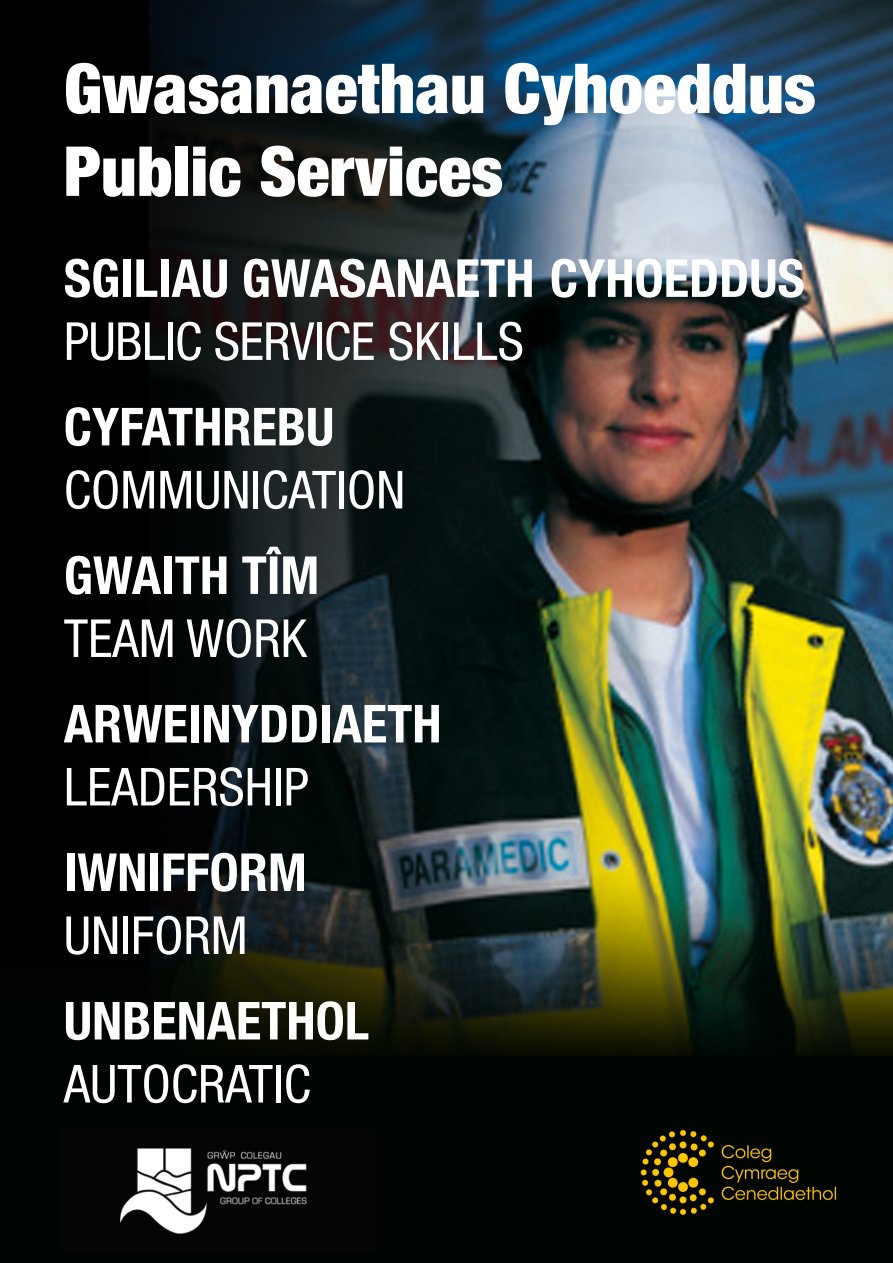
<style>
.page{position:relative;width:893px;height:1263px;background:#fff}
.page>*{position:absolute;margin:0;border:0;box-sizing:border-box;transform-origin:0 0}
.t1{font:900 condensed 69px "Helvetica Neue LT Pro";color:#fff}
.t2{font:700 condensed 52.5px/63px "Helvetica Neue LT Pro";color:#fff}
.t3{font:condensed 52.5px "Helvetica Neue LT Pro";color:#fff}
.s1{font-weight:400}
</style>
<div class="page">
<img style="left:0;top:0;width:893px;height:1263px">
<img style="left:59px;top:1130px;width:318px;height:122px">
<p class="t1" style="left:64px;top:47px;width:754px">Gwasanaethau Cyhoeddus</p>
<p class="t1" style="left:64px;top:130px;width:441px">Public Services</p>
<p class="t2" style="left:64px;top:247px;width:742px">SGILIAU GWASANAETH CYHOEDDUS<br><span class="s1">PUBLIC SERVICE SKILLS</span></p>
<p class="t2" style="left:64px;top:395px;width:272px">CYFATHREBU</p>
<p class="t3" style="left:64px;top:459px;width:343px">COMMUNICATION</p>
<p class="t2" style="left:64px;top:544px;width:257px">GWAITH TÎM</p>
<p class="t3" style="left:64px;top:607px;width:245px">TEAM WORK</p>
<p class="t2" style="left:64px;top:692px;width:379px">ARWEINYDDIAETH</p>
<p class="t3" style="left:64px;top:756px;width:247px">LEADERSHIP</p>
<p class="t2" style="left:64px;top:841px;width:244px">IWNIFFORM</p>
<p class="t3" style="left:64px;top:904px;width:185px">UNIFORM</p>
<p class="t2" style="left:64px;top:989px;width:307px">UNBENAETHOL</p>
<p class="t3" style="left:64px;top:1053px;width:249px">AUTOCRATIC</p>
</div>
